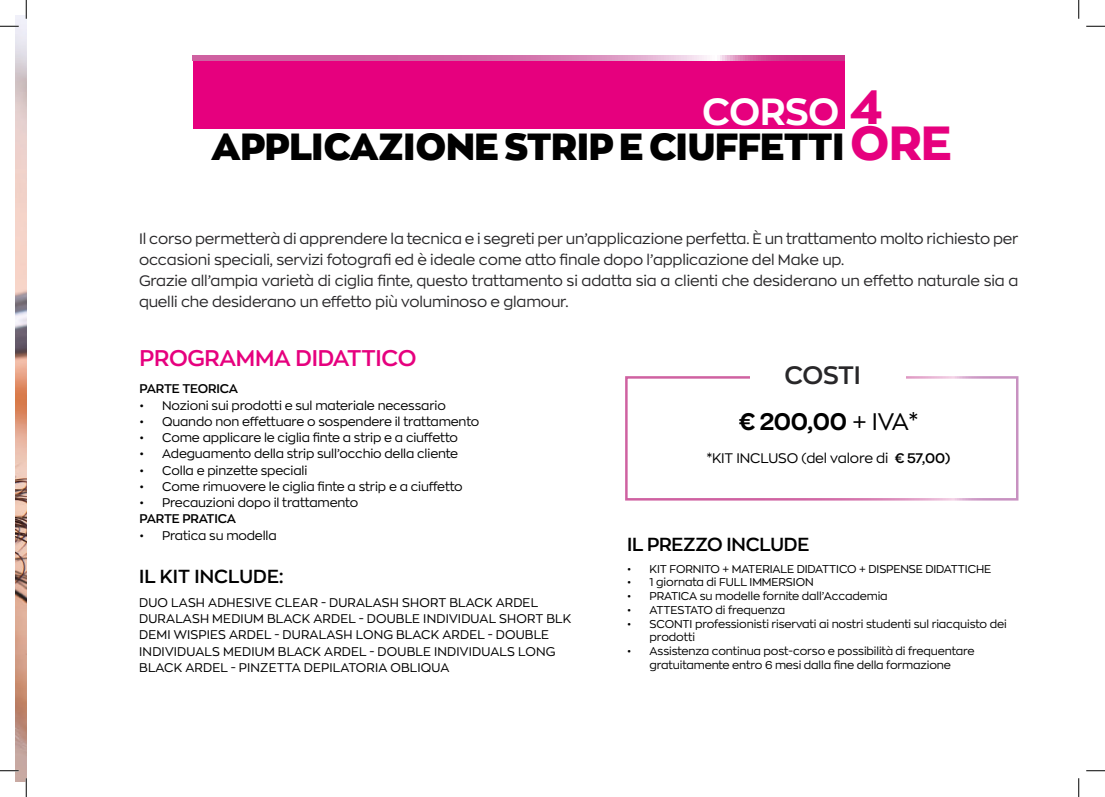
<style>
.page{position:relative;width:1105px;height:797px;background:#fff}
.page>*{position:absolute;margin:0;border:0;box-sizing:border-box;transform-origin:0 0}
.t1{font:800 47.5px "Zona Pro";color:#e6007e}
.t2{font:900 37.5px "Zona Pro";letter-spacing:-.01em;color:#000}
.t3{font:700 37.5px "Zona Pro";letter-spacing:-.01em;color:#fff}
.t4{font:600 25px "Zona Pro";letter-spacing:-.02em;color:#282729}
.t5{font:700 23.75px "Zona Pro";color:#000}
.t6{font:600 22.5px "Zona Pro";letter-spacing:-.01em;color:#e6007e}
.t7{font:600 18.75px "Zona Pro";letter-spacing:-.01em;color:#000}
.t8{font:15px/21.2px "Zona Pro";letter-spacing:-.01em;color:#282729}
.t9{font:13.75px "Zona Pro";letter-spacing:-.01em;color:#000}
.t10{font:12.5px "Zona Pro";letter-spacing:-.01em;color:#000}
.t11{font:12.5px/16.2px "Zona Pro";letter-spacing:.015em;color:#000}
.t12{font:600 12.5px "Zona Pro";letter-spacing:-.01em;color:#000}
.t13{font:11.25px/13.8px "Zona Pro";letter-spacing:-.01em;color:#000}
.s1{font-weight:800;font-size:47.5px;color:#e6007e}
.s2{font-weight:400}
.s3{font-weight:600}
</style>
<div class="page">
<img style="left:16px;top:16px;width:10px;height:765px">
<div style="left:193px;top:55px;width:651px;height:74px;background:#e6007e"></div>
<svg style="left:193px;top:55px;width:651px;height:5px;background:#d575ae"></svg>
<div style="left:625px;top:376px;width:393px;height:124px;border:2px solid #fff"></div>
<div style="left:751px;top:347px;width:155px;height:50px;background:#fff"></div>
<svg style="left:0;top:25px;width:19px;height:2px"></svg>
<svg style="left:1086px;top:25px;width:19px;height:2px"></svg>
<svg style="left:0;top:770px;width:19px;height:1px"></svg>
<svg style="left:1086px;top:770px;width:19px;height:1px"></svg>
<svg style="left:25px;top:0;width:2px;height:19px"></svg>
<svg style="left:25px;top:778px;width:2px;height:19px"></svg>
<svg style="left:1078px;top:0;width:1px;height:19px"></svg>
<svg style="left:1078px;top:778px;width:1px;height:19px"></svg>
<h2 class="t3" style="left:702px;top:87px;width:181px">CORSO <span class="s1">4</span></h2>
<h1 class="t1" style="left:850px;top:112px;width:103px">ORE</h1>
<h2 class="t2" style="left:211px;top:122px;width:635px">APPLICAZIONE STRIP E CIUFFETTI</h2>
<p class="t8" style="left:139px;top:227px;width:881px">Il corso permetterà di apprendere la tecnica e i segreti per un’applicazione perfetta. È un trattamento molto richiesto per occasioni speciali, servizi fotografi ed è ideale come atto finale dopo l’applicazione del Make up.<br>Grazie all’ampia varietà di ciglia finte, questo trattamento si adatta sia a clienti che desiderano un effetto naturale sia a quelli che desiderano un effetto più voluminoso e glamour.</p>
<h3 class="t6" style="left:140px;top:343px;width:279px">PROGRAMMA DIDATTICO</h3>
<p class="t12" style="left:140px;top:381px;width:100px">PARTE TEORICA</p>
<p class="t10" style="left:140px;top:397px;width:308px">• Nozioni sui prodotti e sul materiale necessario</p>
<p class="t10" style="left:140px;top:413px;width:341px">• Quando non effettuare o sospendere il trattamento</p>
<p class="t10" style="left:140px;top:429px;width:320px">• Come applicare le ciglia finte a strip e a ciuffetto</p>
<p class="t10" style="left:140px;top:446px;width:320px">• Adeguamento della strip sull’occhio della cliente</p>
<p class="t10" style="left:140px;top:462px;width:169px">• Colla e pinzette speciali</p>
<p class="t10" style="left:140px;top:478px;width:325px">• Come rimuovere le ciglia finte a strip e a ciuffetto</p>
<p class="t10" style="left:140px;top:494px;width:220px">• Precauzioni dopo il trattamento</p>
<p class="t12" style="left:140px;top:511px;width:98px">PARTE PRATICA</p>
<p class="t10" style="left:140px;top:527px;width:139px">• Pratica su modella</p>
<p class="t7" style="left:139px;top:564px;width:146px">IL KIT INCLUDE:</p>
<p class="t11" style="left:139px;top:594px;width:434px">DUO LASH ADHESIVE CLEAR - DURALASH SHORT BLACK ARDEL DURALASH MEDIUM BLACK ARDEL - DOUBLE INDIVIDUAL SHORT BLK DEMI WISPIES ARDEL - DURALASH LONG BLACK ARDEL - DOUBLE INDIVIDUALS MEDIUM BLACK ARDEL - DOUBLE INDIVIDUALS LONG BLACK ARDEL - PINZETTA DEPILATORIA OBLIQUA</p>
<h3 class="t4" style="left:784px;top:358px;width:78px">COSTI</h3>
<h3 class="t5" style="left:739px;top:406px;width:181px">€ 200,00 <span class="s2">+ IVA*</span></h3>
<p class="t9" style="left:707px;top:449px;width:245px">*KIT INCLUSO (del valore di <span class="s3">€ 57,00)</span></p>
<p class="t7" style="left:627px;top:532px;width:184px">IL PREZZO INCLUDE</p>
<p class="t13" style="left:627px;top:561px;width:366px">• KIT FORNITO + MATERIALE DIDATTICO + DISPENSE DIDATTICHE</p>
<p class="t13" style="left:627px;top:575px;width:188px">• 1 giornata di FULL IMMERSION</p>
<p class="t13" style="left:627px;top:589px;width:262px">• PRATICA su modelle fornite dall’Accademia</p>
<p class="t13" style="left:627px;top:602px;width:160px">• ATTESTATO di frequenza</p>
<p class="t13" style="left:649px;top:616px;width:359px;text-indent:-22px">• SCONTI professionisti riservati ai nostri studenti sul riacquisto dei prodotti</p>
<p class="t13" style="left:627px;top:644px;width:349px;text-align:center">• Assistenza continua post-corso e possibilità di frequentare gratuitamente entro 6 mesi dalla fine della formazione</p>
</div>
